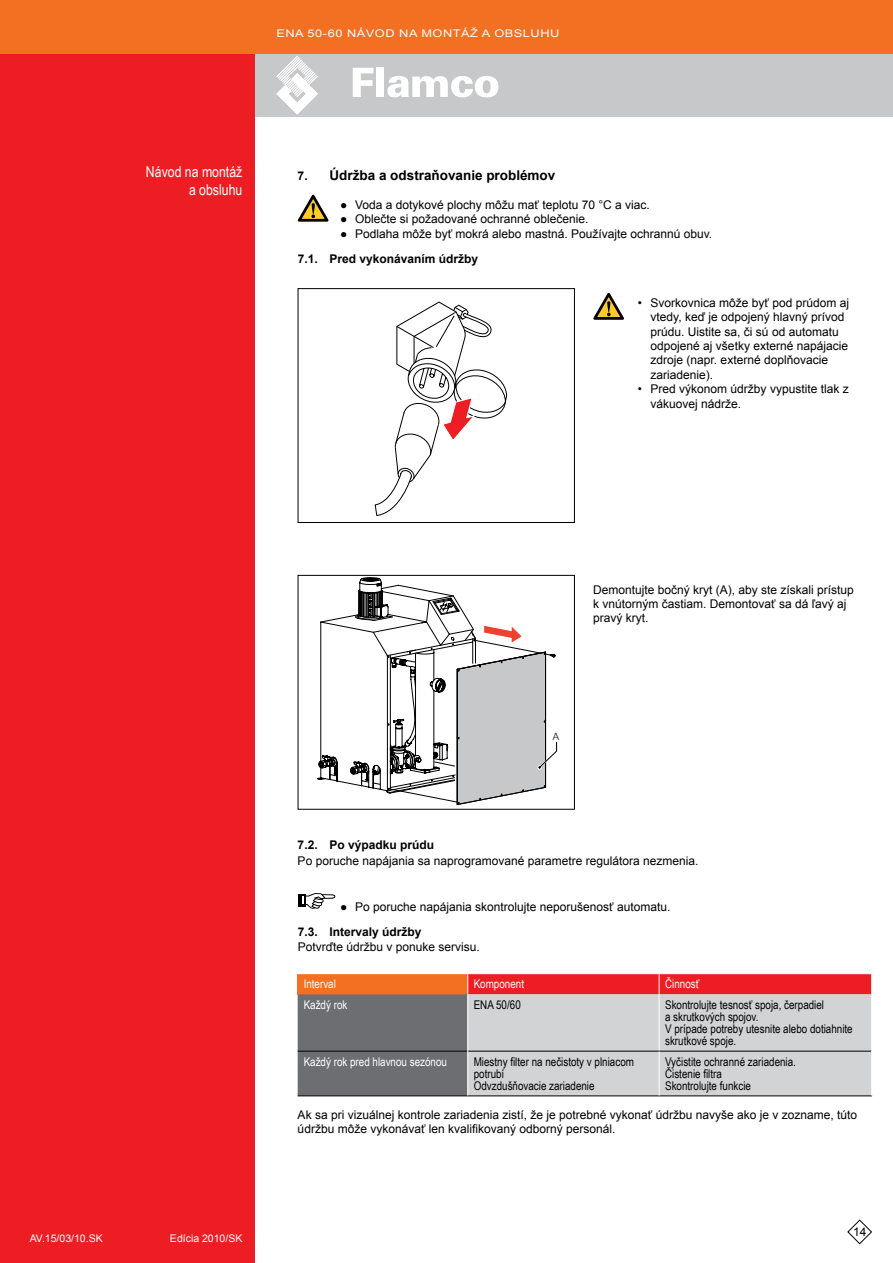
<style>
.page{position:relative;width:893px;height:1263px;background:#fff}
.page>*{position:absolute;margin:0;border:0;box-sizing:border-box;transform-origin:0 0}
.t1{font:15px/18px "Arial Narrow";color:#fff;text-align:right}
.t2{font:700 13.5px "Arial";color:#000}
.t3{font:12px/14.4px "Arial";color:#000}
.t4{font:12px/12px "Arial Narrow";color:#000}
.t5{font:700 12px "Arial";color:#000}
.t6{font:12px "Arial Narrow";color:#fff}
.t7{font:10.5px "Arial";letter-spacing:.04em;color:#fff;scale:1.22 1}
.t8{font:10.5px "Arial";letter-spacing:.04em;color:#fff}
.t9{font:10.5px "Arial";color:#fff}
.t10{font:300 10.05px "Helvetica Neue";color:#000}
.s1{font-size:12px}
</style>
<div class="page">
<div style="left:0;top:53px;width:893px;height:64px;background:#c7c8ca"></div>
<div style="left:0;top:0;width:255px;height:1263px;background:#ed1d24"></div>
<svg style="left:847px;top:1219px;width:25px;height:25px"></svg>
<div style="left:0;top:0;width:893px;height:53px;background:#f36f21"></div>
<svg style="left:276px;top:56px;width:42px;height:59px"></svg>
<svg style="left:353px;top:68px;width:20px;height:29px"></svg>
<div style="left:376px;top:68px;width:8px;height:29px;background:#fff"></div>
<svg style="left:387px;top:76px;width:111px;height:21px"></svg>
<svg style="left:298px;top:195px;width:31px;height:27px"></svg>
<svg style="left:374px;top:301px;width:133px;height:215px"></svg>
<div style="left:298px;top:288px;width:277px;height:235px;border:1px solid #000"></div>
<svg style="left:593px;top:293px;width:31px;height:27px"></svg>
<svg style="left:317px;top:577px;width:241px;height:228px"></svg>
<div style="left:298px;top:575px;width:277px;height:235px;border:1px solid #000"></div>
<div style="left:298px;top:894px;width:7px;height:12px;background:#000"></div>
<svg style="left:302px;top:893px;width:33px;height:16px"></svg>
<svg style="left:298px;top:974px;width:574px;height:121px;background:#bd9f9d"></svg>
<hr style="left:467px;top:994px;width:1px;height:57px;background:#fff">
<hr style="left:659px;top:994px;width:1px;height:57px;background:#fff">
<hr style="left:871px;top:994px;width:1px;height:57px;background:#fff">
<hr style="left:298px;top:1095px;width:170px;height:1px;background:#000">
<hr style="left:298px;top:1051px;width:169px;height:1px;background:#000">
<hr style="left:468px;top:1095px;width:191px;height:1px;background:#000">
<hr style="left:468px;top:1051px;width:191px;height:1px;background:#000">
<hr style="left:467px;top:1051px;width:1px;height:44px;background:#fff">
<hr style="left:659px;top:1051px;width:212px;height:1px;background:#000">
<hr style="left:659px;top:1095px;width:213px;height:1px;background:#000">
<hr style="left:659px;top:1051px;width:1px;height:44px;background:#fff">
<hr style="left:871px;top:1051px;width:1px;height:44px;background:#fff">
<p class="t7" style="left:276px;top:27px;width:233px">ENA 50-60 NÁVOD NA MONTÁŽ A OBSLUHU</p>
<p class="t1" style="left:146px;top:162px;width:98px">Návod na montáž a obsluhu</p>
<p class="t2" style="left:298px;top:166px;width:259px"><span class="s1">7.</span> Údržba a odstraňovanie problémov</p>
<p class="t3" style="left:340px;top:197px;width:311px">● Voda a dotykové plochy môžu mať teplotu 70 °C a viac.</p>
<p class="t3" style="left:340px;top:212px;width:250px">● Oblečte si požadované ochranné oblečenie.</p>
<p class="t3" style="left:340px;top:226px;width:374px">● Podlaha môže byť mokrá alebo mastná. Používajte ochrannú obuv.</p>
<p class="t5" style="left:298px;top:250px;width:182px">7.1. Pred vykonávaním údržby</p>
<p class="t3" style="left:651px;top:296px;width:200px;text-indent:-13px">• Svorkovnica môže byť pod prúdom aj vtedy, keď je odpojený hlavný prívod prúdu. Uistite sa, či sú od automatu odpojené aj všetky externé napájacie zdroje (napr. externé doplňovacie zariadenie).</p>
<p class="t3" style="left:651px;top:382px;width:200px;text-indent:-13px">• Pred výkonom údržby vypustite tlak z vákuovej nádrže.</p>
<p class="t8" style="left:30px;top:1231px;width:74px">AV.15/03/10.SK</p>
<p class="t9" style="left:170px;top:1231px;width:74px">Edícia 2010/SK</p>
<p class="t3" style="left:593px;top:582px;width:262px">Demontujte bočný kryt (A), aby ste získali prístup k vnútorným častiam. Demontovať sa dá ľavý aj pravý kryt.</p>
<p class="t10" style="left:553px;top:730px;width:8px">A</p>
<p class="t5" style="left:298px;top:837px;width:138px">7.2. Po výpadku prúdu</p>
<p class="t3" style="left:298px;top:853px;width:402px">Po poruche napájania sa naprogramované parametre regulátora nezmenia.</p>
<p class="t3" style="left:340px;top:899px;width:332px">● Po poruche napájania skontrolujte neporušenosť automatu.</p>
<p class="t5" style="left:298px;top:923px;width:125px">7.3. Intervaly údržby</p>
<p class="t3" style="left:298px;top:940px;width:184px">Potvrďte údržbu v ponuke servisu.</p>
<p class="t6" style="left:304px;top:975px;width:34px">Interval</p>
<p class="t6" style="left:474px;top:975px;width:52px">Komponent</p>
<p class="t6" style="left:665px;top:975px;width:36px">Činnosť</p>
<p class="t6" style="left:304px;top:996px;width:45px">Každý rok</p>
<p class="t4" style="left:474px;top:998px;width:49px">ENA 50/60</p>
<p class="t4" style="left:665px;top:998px;width:189px">Skontrolujte tesnosť spoja, čerpadiel<br>a skrutkových spojov.<br>V prípade potreby utesnite alebo dotiahnite skrutkové spoje.</p>
<p class="t6" style="left:304px;top:1053px;width:145px">Každý rok pred hlavnou sezónou</p>
<p class="t4" style="left:474px;top:1055px;width:162px">Miestny filter na nečistoty v plniacom potrubí<br>Odvzdušňovacie zariadenie</p>
<p class="t4" style="left:665px;top:1055px;width:132px">Vyčistite ochranné zariadenia.<br>Čistenie filtra<br>Skontrolujte funkcie</p>
<p class="t3" style="left:298px;top:1108px;width:561px">Ak sa pri vizuálnej kontrole zariadenia zistí, že je potrebné vykonať údržbu navyše ako je v zozname, túto údržbu môže vykonávať len kvalifikovaný odborný personál.</p>
<p class="t3" style="left:853px;top:1225px;width:15px">14</p>
</div>
